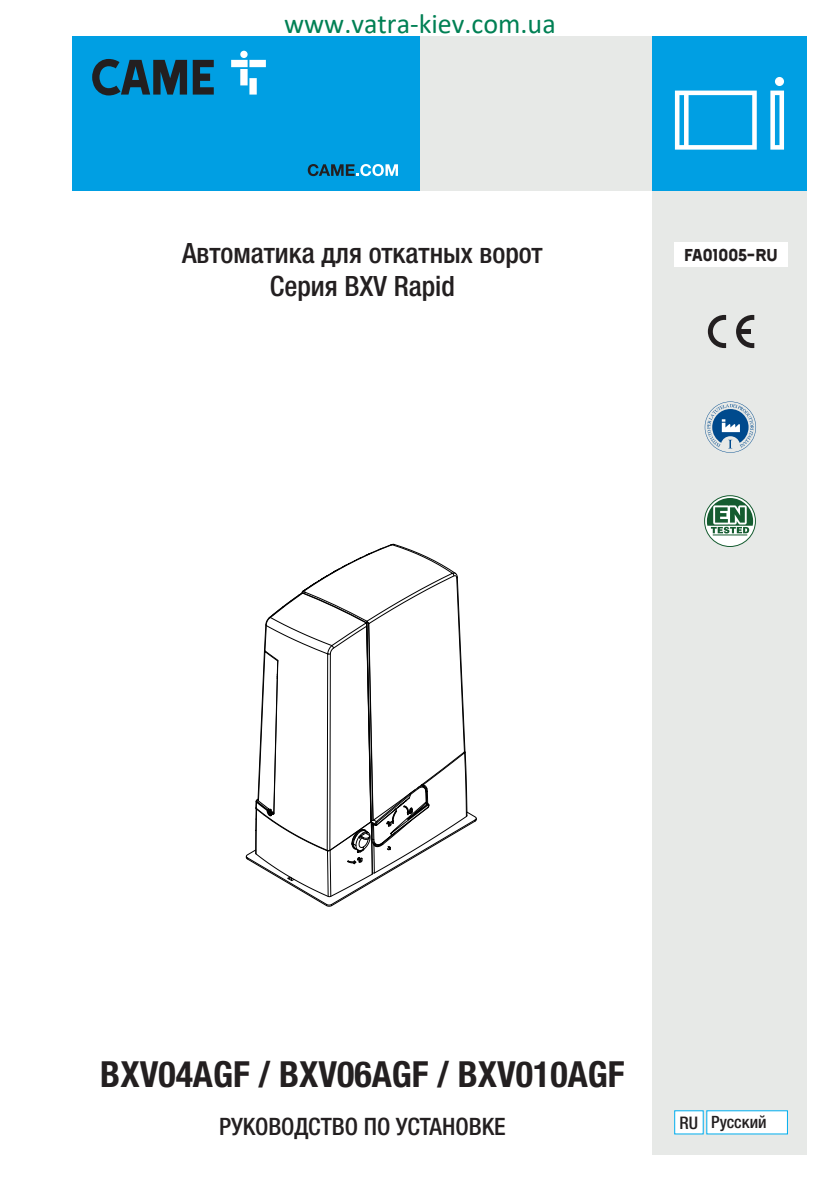
<style>
.page{position:relative;width:840px;height:1191px;background:#fff}
.page>*{position:absolute;margin:0;border:0;box-sizing:border-box;transform-origin:0 0}
.t1{font:700 condensed 36px "Helvetica Neue LTW1 G";color:#231f20}
.t2{font:500 condensed 28px/33.6px "Helvetica Neue LTW1 G";color:#231f20;text-align:center}
.t3{font:28px "Calibri";color:#008054}
.t4{font:500 condensed 24px "Helvetica Neue LTW1 G";color:#231f20}
.t5{font:19.8px "Came Type";letter-spacing:-.03em;color:#231f20}
.t6{font:500 condensed 17px "Helvetica Neue LTW1 G";color:#231f20}
.s1{font-size:17.4px}
</style>
<div class="page">
<div style="left:652px;top:189px;width:154px;height:965px;background:#e7e9e7"></div>
<div style="left:417px;top:36px;width:236px;height:154px;background:#e7e9e7"></div>
<div style="left:652px;top:36px;width:154px;height:154px;background:#009fe3"></div>
<svg style="left:674px;top:91px;width:82px;height:59px"></svg>
<svg style="left:774px;top:77px;width:9px;height:9px"></svg>
<svg style="left:770px;top:91px;width:13px;height:59px"></svg>
<div style="left:72px;top:36px;width:348px;height:154px;background:#009fe3"></div>
<svg style="left:92px;top:59px;width:122px;height:36px"></svg>
<svg style="left:231px;top:51px;width:35px;height:44px"></svg>
<svg style="left:307px;top:164px;width:91px;height:12px"></svg>
<svg style="left:704px;top:401px;width:51px;height:52px"></svg>
<svg style="left:736px;top:315px;width:17px;height:33px"></svg>
<svg style="left:707px;top:315px;width:18px;height:33px"></svg>
<svg style="left:704px;top:496px;width:51px;height:50px"></svg>
<div style="left:704px;top:495px;width:51px;height:51px;border:1px solid #155c30;border-radius:50%"></div>
<svg style="left:706px;top:498px;width:46px;height:35px;background:#759e85"></svg>
<hr style="left:712px;top:534px;width:34px;height:1px;background:#155c30">
<svg style="left:246px;top:543px;width:230px;height:363px"></svg>
<svg style="left:674px;top:1110px;width:113px;height:24px;background:#e7f7fc"></svg>
<div style="left:674px;top:243px;width:113px;height:24px;background:#fff"></div>
<p class="t3" style="left:284px;top:4px;width:273px">www.vatra-kiev.com.ua</p>
<p class="t2" style="left:182px;top:236px;width:362px">Автоматика для откатных ворот<br>Серия BXV Rapid</p>
<p class="t5" style="left:683px;top:245px;width:95px">FA01005-RU</p>
<p class="t1" style="left:100px;top:1052px;width:525px">BXV04AGF / BXV06AGF / BXV010AGF</p>
<p class="t4" style="left:219px;top:1111px;width:288px">РУКОВОДСТВО ПО УСТАНОВКЕ</p>
<p class="t6" style="left:679px;top:1112px;width:88px"><span class="s1">RU</span> Pусский</p>
</div>
